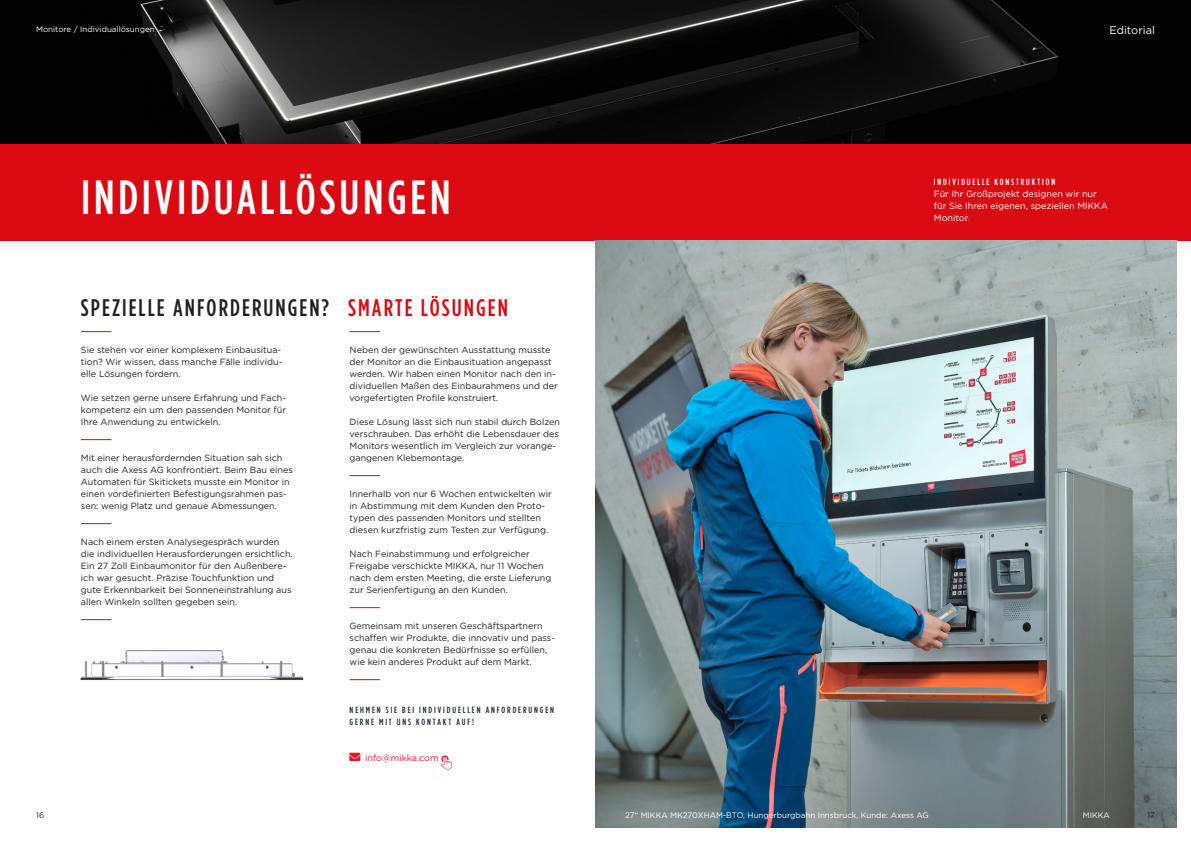
<style>
.page{position:relative;width:1191px;height:842px;background:#fff}
.page>*{position:absolute;margin:0;border:0;box-sizing:border-box;transform-origin:0 0}
.HL_48_48_White{font:500 48px "Gotham Condensed";letter-spacing:.08em;color:#fff}
.HL_24_24_Rot{font:500 24px "Gotham Condensed";letter-spacing:.085em;color:#231f20}
.t1{font:11px "Gotham";color:#fff}
.Gotham_12_12{font:9px/12px "Gotham";color:#231f20}
.Cap_Small_White_9_12{font:9px/12px "Gotham";color:#fff}
.Cap_Small_Black{font:500 9px/12px "Gotham Condensed";letter-spacing:.21em;color:#1b272b}
.Cap_Small_White_9_12-2{font:500 9px "Gotham Condensed";letter-spacing:.21em;color:#fff}
.Cap_Small_Black-2{font:9px "Gotham";color:#e3172b}
.Bildtext{font:8px "Gotham";color:#fff}
.Lebender_Kolumnentit{font:8px "Gotham";color:#fff}
.Mikka{font:8px "Gotham";color:#fff}
.Seitenzahl_Links{font:8px "Gotham";color:#231f20}
.s1{color:#da0912}
</style>
<div class="page">
<img style="left:80px;top:650px;width:224px;height:30px">
<img style="left:0;top:0;width:1191px;height:144px">
<div style="left:0;top:144px;width:1191px;height:97px;background:#da0912"></div>
<hr style="left:81px;top:331px;width:30px;height:1px;background:#da0912">
<hr style="left:81px;top:439px;width:30px;height:1px;background:#da0912">
<hr style="left:81px;top:523px;width:30px;height:1px;background:#da0912">
<hr style="left:81px;top:619px;width:30px;height:1px;background:#da0912">
<hr style="left:349px;top:331px;width:31px;height:1px;background:#da0912">
<hr style="left:349px;top:475px;width:31px;height:1px;background:#da0912">
<hr style="left:349px;top:607px;width:31px;height:1px;background:#da0912">
<hr style="left:349px;top:679px;width:31px;height:1px;background:#da0912">
<img style="left:595px;top:241px;width:581px;height:587px">
<svg style="left:441px;top:755px;width:11px;height:15px"></svg>
<p class="Lebender_Kolumnentit" style="left:36px;top:24px;width:120px">Monitore / Individuallösungen</p>
<p class="t1" style="left:1109px;top:23px;width:47px">Editorial</p>
<p class="HL_48_48_White" style="left:81px;top:169px;width:371px">INDIVIDUALLÖSUNGEN</p>
<p class="Cap_Small_White_9_12-2" style="left:934px;top:177px;width:123px">INDIVIDUELLE KONSTRUKTION</p>
<p class="Cap_Small_White_9_12" style="left:934px;top:188px;width:175px">Für Ihr Großprojekt designen wir nur für Sie Ihren eigenen, speziellen MIKKA<br>Monitor.</p>
<p class="HL_24_24_Rot" style="left:81px;top:294px;width:428px">SPEZIELLE ANFORDERUNGEN? <span class="s1">SMARTE LÖSUNGEN</span></p>
<p class="Gotham_12_12" style="left:81px;top:344px;width:203px">Sie stehen vor einer komplexem Einbausitua&shy;tion? Wir wissen, dass manche Fälle individu&shy;elle Lösungen fordern.</p>
<p class="Gotham_12_12" style="left:81px;top:392px;width:207px;text-align:justify">Wie setzen gerne unsere Erfahrung und Fach&shy;kompetenz ein um den passenden Monitor für Ihre Anwendung zu entwickeln.</p>
<p class="Gotham_12_12" style="left:81px;top:452px;width:213px">Mit einer herausfordernden Situation sah sich auch die Axess AG konfrontiert. Beim Bau eines Automaten für Skitickets musste ein Monitor in einen vordefinierten Befestigungsrahmen pas&shy;sen: wenig Platz und genaue Abmessungen.</p>
<p class="Gotham_12_12" style="left:81px;top:536px;width:213px">Nach einem ersten Analysegespräch wurden die individuellen Herausforderungen ersichtlich.<br>Ein 27 Zoll Einbaumonitor für den Außenbere&shy;ich war gesucht. Präzise Touchfunktion und gute Erkennbarkeit bei Sonneneinstrahlung aus allen Winkeln sollten gegeben sein.</p>
<p class="Gotham_12_12" style="left:349px;top:344px;width:209px">Neben der gewünschten Ausstattung musste der Monitor an die Einbausituation angepasst werden. Wir haben einen Monitor nach den in&shy;dividuellen Maßen des Einbaurahmens und der vorgefertigten Profile konstruiert.</p>
<p class="Gotham_12_12" style="left:349px;top:416px;width:212px">Diese Lösung lässt sich nun stabil durch Bolzen verschrauben. Das erhöht die Lebensdauer des Monitors wesentlich im Vergleich zur vorange&shy;gangenen Klebemontage.</p>
<p class="Gotham_12_12" style="left:349px;top:488px;width:204px">Innerhalb von nur 6 Wochen entwickelten wir in Abstimmung mit dem Kunden den Proto&shy;typen des passenden Monitors und stellten diesen kurzfristig zum Testen zur Verfügung.</p>
<p class="Gotham_12_12" style="left:349px;top:548px;width:203px">Nach Feinabstimmung und erfolgreicher Freigabe verschickte MIKKA, nur 11 Wochen nach dem ersten Meeting, die erste Lieferung zur Serienfertigung an den Kunden.</p>
<p class="Gotham_12_12" style="left:349px;top:620px;width:207px">Gemeinsam mit unseren Geschäftspartnern schaffen wir Produkte, die innovativ und pass&shy;genau die konkreten Bedürfnisse so erfüllen, wie kein anderes Produkt auf dem Markt.</p>
<p class="Cap_Small_Black" style="left:349px;top:704px;width:206px">NEHMEN SIE BEI INDIVIDUELLEN ANFORDERUNGEN<br>GERNE MIT UNS KONTAKT AUF!</p>
<p class="Cap_Small_Black-2" style="left:349px;top:752px;width:90px">■❖●□ info@mikka.com</p>
<p class="Seitenzahl_Links" style="left:36px;top:810px;width:10px">16</p>
<p class="Bildtext" style="left:625px;top:810px;width:305px">27“ MIKKA MK270XHAM-BTO, Hungerburgbahn Innsbruck, Kunde: Axess AG</p>
<p class="Mikka" style="left:1082px;top:810px;width:29px">MIKKA</p>
<p class="Seitenzahl_Links" style="left:1147px;top:810px;width:9px">17</p>
</div>
